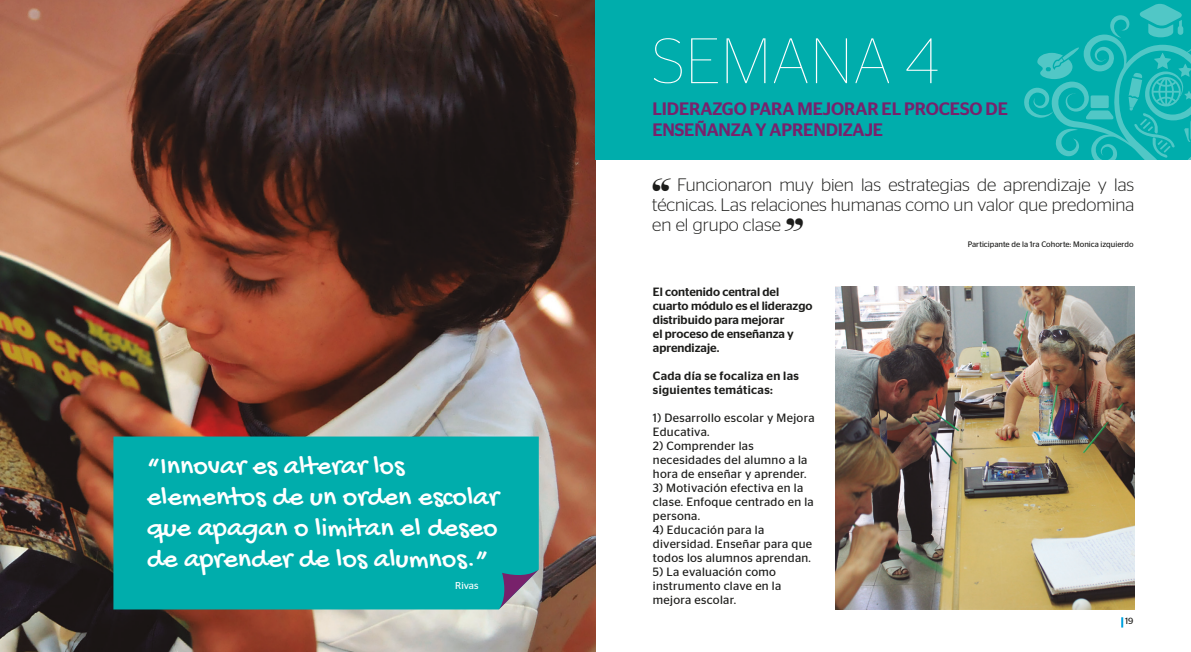
<style>
.page{position:relative;width:1191px;height:652px;background:#fff}
.page>*{position:absolute;margin:0;border:0;box-sizing:border-box;transform-origin:0 0}
.t1{font:100 64px "Stag Sans";color:#fff}
.t2{font:28px/31px "Gochi Hand";color:#fff}
.t3{font:300 18px/20px "Stag Sans";color:#1d1d1b;text-align:justify}
.t4{font:500 18px/21.6px "Stag Sans";letter-spacing:-.005em;color:#78226c}
.t5{font:12px/14px "Stag Sans";letter-spacing:.025em;color:#1d1d1b}
.t6{font:500 12px/14px "Stag Sans";color:#1d1d1b}
.t7{font:500 12px/14px "Stag Sans";letter-spacing:.025em;color:#1d1d1b}
.t8{font:10px "Stag Sans";letter-spacing:-.005em;color:#fff}
.t9{font:9px "Stag Sans";color:#1d1d1b}
.t10{font:8px "Stag Sans";color:#1d1d1b}
.s1{font-style:italic}
</style>
<div class="page">
<img style="left:0;top:0;width:595px;height:652px">
<div style="left:113px;top:437px;width:426px;height:172px;background:#00adac"></div>
<svg style="left:499px;top:570px;width:40px;height:39px;background:#8a92a6"></svg>
<div style="left:595px;top:0;width:596px;height:160px;background:#00adac"></div>
<svg style="left:1024px;top:4px;width:167px;height:156px"></svg>
<img style="left:835px;top:287px;width:299px;height:322px">
<svg style="left:1121px;top:617px;width:2px;height:11px"></svg>
<h2 class="t2" style="left:147px;top:453px;width:353px">“Innovar es alterar los elementos de un orden escolar que apagan o limitan el deseo de aprender de los alumnos.”</h2>
<p class="t8" style="left:455px;top:580px;width:25px">Rivas</p>
<h1 class="t1" style="left:652px;top:25px;width:288px">SEMANA 4</h1>
<h3 class="t4" style="left:652px;top:98px;width:357px">LIDERAZGO PARA MEJORAR EL PROCESO DE<br>ENSEÑANZA Y APRENDIZAJE</h3>
<h3 class="t3" style="left:652px;top:174px;width:483px"><span class="s1">“</span> Funcionaron muy bien las estrategias de aprendizaje y las técnicas. Las relaciones humanas como un valor que predomina en el grupo clase <span class="s1">”</span></h3>
<p class="t10" style="left:967px;top:239px;width:167px">Participante de la 1ra Cohorte: Monica izquierdo</p>
<p class="t6" style="left:653px;top:285px;width:161px">El contenido central del cuarto módulo es el liderazgo distribuido para mejorar<br>el proceso de enseñanza y aprendizaje.</p>
<p class="t7" style="left:653px;top:369px;width:147px">Cada día se focaliza en las siguientes temáticas:</p>
<p class="t5" style="left:653px;top:411px;width:163px">1) Desarrollo escolar y Mejora<br>Educativa.</p>
<p class="t5" style="left:653px;top:439px;width:156px">2) Comprender las necesidades del alumno a la hora de enseñar y aprender.</p>
<p class="t5" style="left:653px;top:481px;width:162px">3) Motivación efectiva en la clase. Enfoque centrado en la persona.</p>
<p class="t5" style="left:653px;top:523px;width:161px">4) Educación para la diversidad. Enseñar para que todos los alumnos aprendan.</p>
<p class="t5" style="left:653px;top:565px;width:130px">5) La evaluación como instrumento clave en la mejora escolar.</p>
<p class="t9" style="left:1125px;top:616px;width:10px">19</p>
</div>
